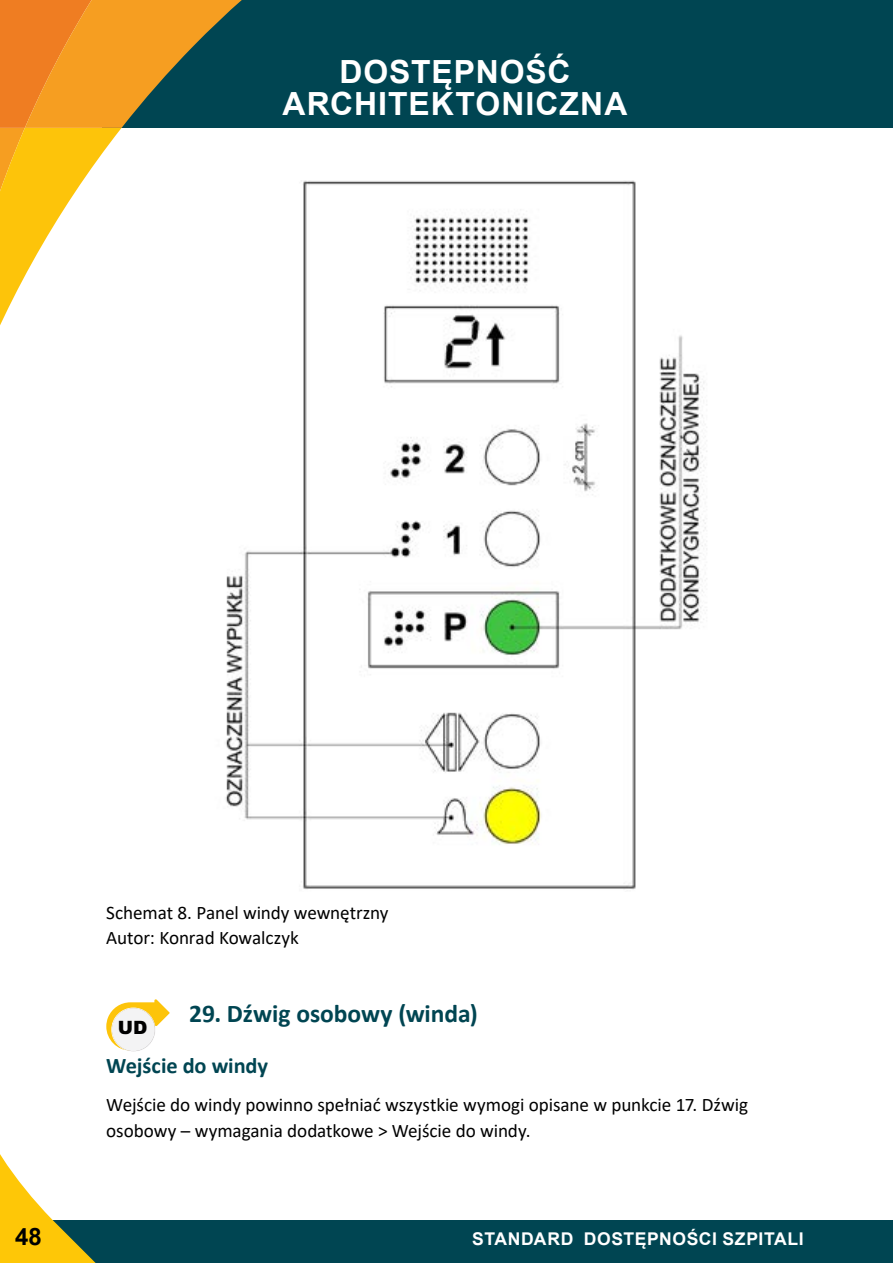
<style>
.page{position:relative;width:893px;height:1263px;background:#fff}
.page>*{position:absolute;margin:0;border:0;box-sizing:border-box;transform-origin:0 0}
.t1{font:700 31.95px/32px "Arial";letter-spacing:.03em;color:#fff;text-align:center}
._1_gradacja{font:700 25.5px "Calibri";letter-spacing:-.005em;color:#004552}
.t2{font:700 24px "Arial";color:#000}
._2_gradacja{font:700 22.35px "Calibri";color:#004552}
.podstawowy{font:19.2px/25.5px "Calibri";letter-spacing:-.005em;color:#000}
.podpis{font:19.2px "Calibri";letter-spacing:-.005em;color:#000}
.t3{font:900 18.45px "Arial";color:#000}
.t4{font:700 17.55px "Arial";letter-spacing:.035em;color:#fff}
</style>
<div class="page">
<div style="left:102px;top:0;width:791px;height:128px;background:#004552"></div>
<div style="left:0;top:1220px;width:892px;height:43px;background:#004552"></div>
<svg style="left:0;top:1154px;width:96px;height:109px"></svg>
<svg style="left:0;top:0;width:242px;height:325px"></svg>
<img style="left:203px;top:181px;width:504px;height:709px">
<svg style="left:106px;top:999px;width:64px;height:53px"></svg>
<div style="left:112px;top:1008px;width:43px;height:43px;background:#f3f3f4;border-radius:50%"></div>
<h1 class="t1" style="left:282px;top:56px;width:346px">DOSTĘPNOŚĆ<br>ARCHITEKTONICZNA</h1>
<p class="podpis" style="left:106px;top:899px;width:284px">Schemat 8. Panel windy wewnętrzny</p>
<p class="podpis" style="left:106px;top:925px;width:194px">Autor: Konrad Kowalczyk</p>
<p class="_1_gradacja" style="left:189px;top:995px;width:290px">29. Dźwig osobowy (winda)</p>
<p class="_2_gradacja" style="left:106px;top:1050px;width:163px">Wejście do windy</p>
<p class="podstawowy" style="left:106px;top:1092px;width:643px">Wejście do windy powinno spełniać wszystkie wymogi opisane w punkcie 17. Dźwig osobowy – wymagania dodatkowe &gt; Wejście do windy.</p>
<p class="t3" style="left:118px;top:1014px;width:31px">UD</p>
<p class="t2" style="left:15px;top:1219px;width:28px">48</p>
<p class="t4" style="left:472px;top:1226px;width:333px">STANDARD DOSTĘPNOŚCI SZPITALI</p>
</div>
